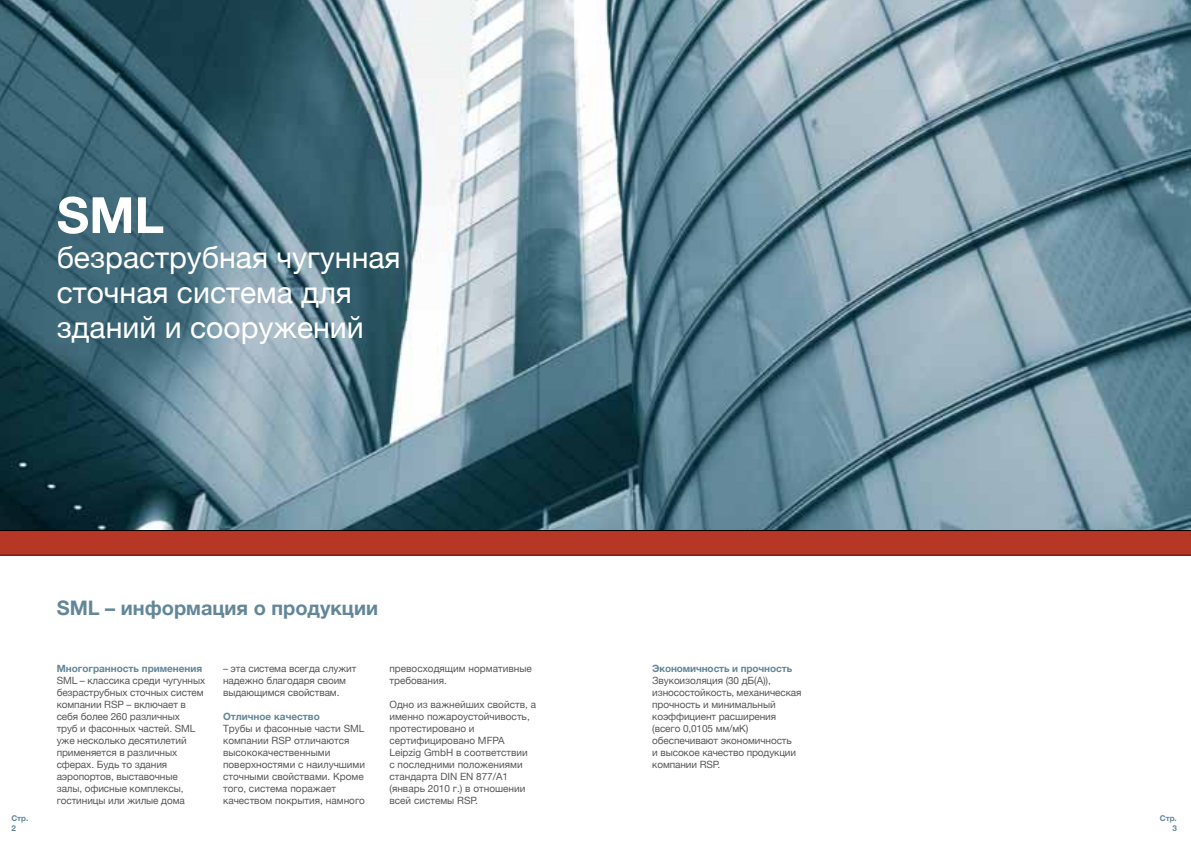
<style>
.page{position:relative;width:1191px;height:842px;background:#fff}
.page>*{position:absolute;margin:0;border:0;box-sizing:border-box;transform-origin:0 0}
.t1{font:700 50px "Helvetica Neue";color:#fff}
.t2{font:30px/35px "Helvetica Neue";color:#fff}
.t3{font:700 20px "Helvetica Neue";color:#638798}
.t4{font:10px/12px "Helvetica Neue";letter-spacing:-.01em;color:#58585a}
.t5{font:700 10px "Helvetica Neue";color:#638798}
.t6{font:700 8px/9.6px "Helvetica Neue";color:#638798;text-align:right}
</style>
<div class="page">
<img style="left:0;top:0;width:1191px;height:530px">
<svg style="left:0;top:530px;width:1191px;height:26px;background:#a93425"></svg>
<h1 class="t1" style="left:57px;top:176px;width:109px">SML</h1>
<h2 class="t2" style="left:57px;top:242px;width:345px">безраструбная чугунная сточная система для зданий и сооружений</h2>
<p class="t6" style="left:11px;top:814px;width:19px;text-align:left">Стр.<br>2</p>
<h3 class="t3" style="left:57px;top:592px;width:323px">SML – информация о продукции</h3>
<p class="t5" style="left:57px;top:661px;width:147px">Многогранность применения</p>
<p class="t4" style="left:57px;top:675px;width:150px">SML – классика среди чугунных безраструбных сточных систем компании RSP – включает в себя более 260 различных<br>труб и фасонных частей. SML уже несколько десятилетий применяется в различных сферах. Будь то здания аэропортов, выставочные залы, офисные комплексы, гостиницы или жилые дома</p>
<p class="t4" style="left:223px;top:663px;width:135px">– эта система всегда служит надежно благодаря своим выдающимся свойствам.</p>
<p class="t5" style="left:223px;top:709px;width:98px">Отличное качество</p>
<p class="t4" style="left:223px;top:723px;width:144px">Трубы и фасонные части SML компании RSP отличаются высококачественными поверхностями с наилучшими сточными свойствами. Кроме того, система поражает качеством покрытия, намного</p>
<p class="t4" style="left:389px;top:663px;width:144px">превосходящим нормативные требования.</p>
<p class="t4" style="left:389px;top:699px;width:148px">Одно из важнейших свойств, а именно пожароустойчивость, протестировано и сертифицировано MFPA<br>Leipzig GmbH в соответствии<br>с последними положениями стандарта DIN EN 877/A1 (январь 2010 г.) в отношении всей системы RSP.</p>
<p class="t5" style="left:652px;top:661px;width:141px">Экономичность и прочность</p>
<p class="t4" style="left:652px;top:675px;width:151px">Звукоизоляция (30 дБ(A)), износостойкость, механическая прочность и минимальный коэффициент расширения (всего 0,0105 мм/мК) обеспечивают экономичность<br>и высокое качество продукции компании RSP.</p>
<p class="t6" style="left:1159px;top:814px;width:19px">Стр.<br>3</p>
</div>
